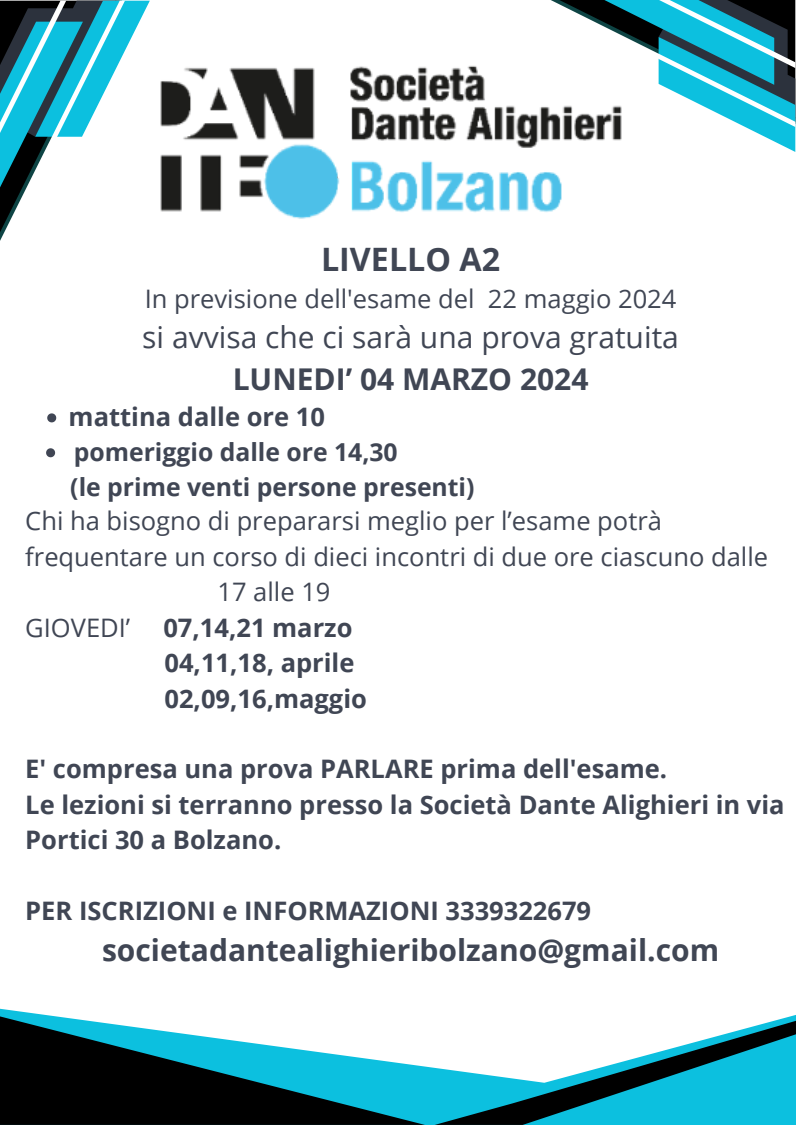
<style>
.page{position:relative;width:796px;height:1125px;background:#fff}
.page>*{position:absolute;margin:0;border:0;box-sizing:border-box;transform-origin:0 0}
.t1{font:700 32.25px "Open Sans";color:#404654}
.t2{font:700 30px "Open Sans";color:#404654}
.t3{font:30px "Open Sans";color:#404654}
.t4{font:700 25.5px/35.4px "Open Sans";color:#404654}
.t5{font:25.5px/35.4px "Open Sans";color:#404654}
.t6{font:700 24.75px "Open Sans";color:#404654}
</style>
<div class="page">
<svg style="left:551px;top:0;width:244px;height:152px"></svg>
<svg style="left:0;top:1008px;width:434px;height:117px"></svg>
<svg style="left:0;top:1013px;width:425px;height:112px"></svg>
<svg style="left:434px;top:1067px;width:109px;height:58px;background:#2b99ac"></svg>
<svg style="left:543px;top:1015px;width:252px;height:110px"></svg>
<svg style="left:0;top:1px;width:161px;height:240px"></svg>
<svg style="left:47px;top:413px;width:9px;height:9px"></svg>
<svg style="left:46px;top:448px;width:9px;height:9px"></svg>
<img style="left:161px;top:65px;width:460px;height:154px">
<p class="t1" style="left:321px;top:236px;width:181px">LIVELLO A2</p>
<p class="t5" style="left:145px;top:280px;width:533px">In previsione dell'esame del 22 maggio 2024</p>
<p class="t3" style="left:142px;top:316px;width:538px">si avvisa che ci sarà una prova gratuita</p>
<p class="t2" style="left:233px;top:358px;width:357px">LUNEDI’ 04 MARZO 2024</p>
<p class="t4" style="left:69px;top:399px;width:258px">mattina dalle ore 10</p>
<p class="t6" style="left:74px;top:435px;width:325px">pomeriggio dalle ore 14,30</p>
<p class="t6" style="left:70px;top:469px;width:405px">(le prime venti persone presenti)</p>
<p class="t5" style="left:25px;top:503px;width:744px">Chi ha bisogno di prepararsi meglio per l’esame potrà frequentare un corso di dieci incontri di due ore ciascuno dalle</p>
<p class="t5" style="left:217px;top:574px;width:114px">17 alle 19</p>
<p class="t5" style="left:25px;top:609px;width:106px">GIOVEDI’</p>
<p class="t4" style="left:163px;top:609px;width:190px">07,14,21 marzo</p>
<p class="t4" style="left:164px;top:645px;width:191px">04,11,18, aprile</p>
<p class="t4" style="left:164px;top:680px;width:204px">02,09,16,maggio</p>
<p class="t4" style="left:25px;top:751px;width:760px">E' compresa una prova PARLARE prima dell'esame.<br>Le lezioni si terranno presso la Società Dante Alighieri in via<br>Portici 30 a Bolzano.</p>
<p class="t4" style="left:25px;top:893px;width:567px">PER ISCRIZIONI e INFORMAZIONI 3339322679</p>
<p class="t2" style="left:102px;top:929px;width:618px">societadantealighieribolzano@gmail.com</p>
</div>
